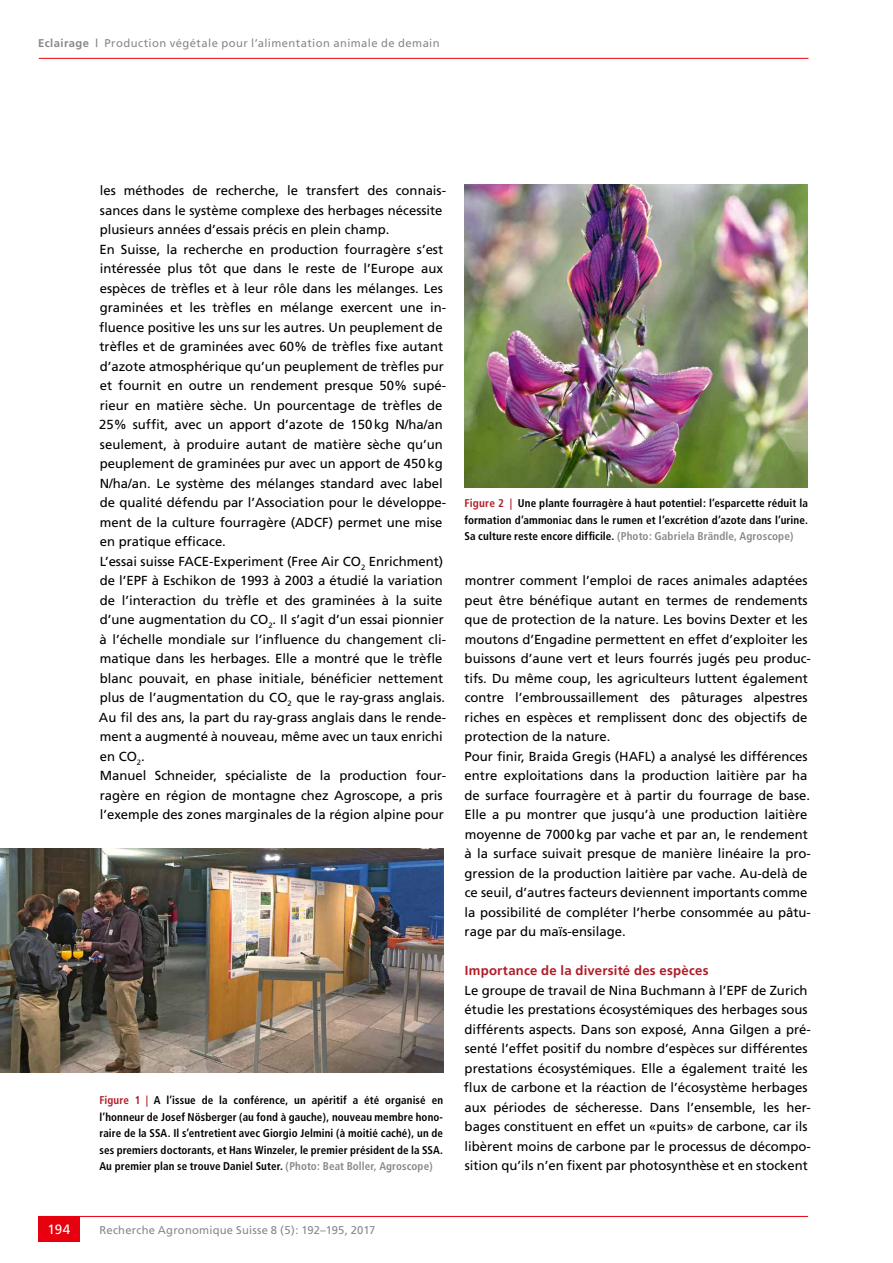
<style>
.page{position:relative;width:893px;height:1263px;background:#fff}
.page>*{position:absolute;margin:0;border:0;box-sizing:border-box;transform-origin:0 0}
.t1{font:13.5px "Frutiger";color:#fff}
.t2{font:13.2px/19.5px "Frutiger";color:#000}
.t3{font:700 13.2px "Frutiger";letter-spacing:.015em;color:#b21c27}
.t4{font:700 condensed 11.25px/16.5px "Frutiger";letter-spacing:.01em;color:#000;text-align:justify}
.t5{font:11.25px "Frutiger";letter-spacing:.035em;color:#878988}
.s1{font-weight:700}
.s2{color:#b21c27}
.s3{color:#878988}
</style>
<div class="page">
<hr style="left:39px;top:58px;width:769px;height:1px;background:#e7000e">
<hr style="left:38px;top:1216px;width:770px;height:1px;background:#e7000e">
<div style="left:38px;top:1216px;width:42px;height:26px;background:#e7000e"></div>
<img style="left:0;top:849px;width:443px;height:224px">
<img style="left:464px;top:185px;width:344px;height:303px">
<p class="t5" style="left:38px;top:36px;width:403px"><span class="s1">Eclairage |</span> Production végétale pour l’alimentation animale de demain</p>
<p class="t2" style="left:99px;top:181px;width:349px">les méthodes de recherche, le transfert des connais&shy;sances dans le système complexe des herbages nécessite plusieurs années d’essais précis en plein champ.<br>En Suisse, la recherche en production fourragère s’est intéressée plus tôt que dans le reste de l’Europe aux espèces de trèfles et à leur rôle dans les mélanges. Les graminées et les trèfles en mélange exercent une in&shy;fluence positive les uns sur les autres. Un peuplement de trèfles et de graminées avec 60% de trèfles fixe autant d’azote atmosphérique qu’un peuplement de trèfles pur et fournit en outre un rendement presque 50% supé&shy;rieur en matière sèche. Un pourcentage de trèfles de 25% suffit, avec un apport d’azote de 150kg N/ha/an seulement, à produire autant de matière sèche qu’un peuplement de graminées pur avec un apport de 450kg N/ha/an. Le système des mélanges standard avec label de qualité défendu par l’Association pour le développe&shy;ment de la culture fourragère (ADCF) permet une mise en pratique efficace.<br>L’essai suisse FACE-Experiment (Free Air CO<sub>2</sub> Enrichment) de l’EPF à Eschikon de 1993 à 2003 a étudié la variation de l’interaction du trèfle et des graminées à la suite d’une augmentation du CO<sub>2</sub>. Il s’agit d’un essai pionnier à l’échelle mondiale sur l’influence du changement cli&shy;matique dans les herbages. Elle a montré que le trèfle blanc pouvait, en phase initiale, bénéficier nettement plus de l’augmentation du CO<sub>2</sub> que le ray-grass anglais.<br>Au fil des ans, la part du ray-grass anglais dans le rende&shy;ment a augmenté à nouveau, même avec un taux enrichi en CO<sub>2</sub>.<br>Manuel Schneider, spécialiste de la production four&shy;ragère en région de montagne chez Agroscope, a pris l’exemple des zones marginales de la région alpine pour</p>
<p class="t4" style="left:99px;top:1092px;width:345px"><span class="s2">Figure 1 |</span> A l’issue de la conférence, un apéritif a été organisé en l’honneur de Josef Nösberger (au fond à gauche), nouveau membre hono&shy;raire de la SSA. Il s’entretient avec Giorgio Jelmini (à moitié caché), un de ses premiers doctorants, et Hans Winzeler, le premier président de la SSA.<br>Au premier plan se trouve Daniel Suter. <span class="s3">(Photo: Beat Boller, Agroscope)</span></p>
<p class="t4" style="left:464px;top:495px;width:345px"><span class="s2">Figure 2 |</span> Une plante fourragère à haut potentiel: l’esparcette réduit la formation d’ammoniac dans le rumen et l’excrétion d’azote dans l’urine.<br>Sa culture reste encore difficile. <span class="s3">(Photo: Gabriela Brändle, Agroscope)</span></p>
<p class="t2" style="left:464px;top:571px;width:348px">montrer comment l’emploi de races animales adaptées peut être bénéfique autant en termes de rendements que de protection de la nature. Les bovins Dexter et les moutons d’Engadine permettent en effet d’exploiter les buissons d’aune vert et leurs fourrés jugés peu produc&shy;tifs. Du même coup, les agriculteurs luttent également contre l’embroussaillement des pâturages alpestres riches en espèces et remplissent donc des objectifs de protection de la nature.<br>Pour finir, Braida Gregis (HAFL) a analysé les différences entre exploitations dans la production laitière par ha de surface fourragère et à partir du fourrage de base.<br>Elle a pu montrer que jusqu’à une production laitière moyenne de 7000kg par vache et par an, le rendement à la surface suivait presque de manière linéaire la pro&shy;gression de la production laitière par vache. Au-delà de ce seuil, d’autres facteurs deviennent importants comme la possibilité de compléter l’herbe consommée au pâtu&shy;rage par du maïs-ensilage.</p>
<p class="t3" style="left:465px;top:963px;width:245px">Importance de la diversité des espèces</p>
<p class="t2" style="left:464px;top:980px;width:348px">Le groupe de travail de Nina Buchmann à l’EPF de Zurich étudie les prestations écosystémiques des herbages sous différents aspects. Dans son exposé, Anna Gilgen a pré&shy;senté l’effet positif du nombre d’espèces sur différentes prestations écosystémiques. Elle a également traité les flux de carbone et la réaction de l’écosystème herbages aux périodes de sécheresse. Dans l’ensemble, les her&shy;bages constituent en effet un «puits» de carbone, car ils libèrent moins de carbone par le processus de décompo&shy;sition qu’ils n’en fixent par photosynthèse et en stockent</p>
<p class="t1" style="left:48px;top:1221px;width:24px">194</p>
<p class="t5" style="left:99px;top:1223px;width:277px">Recherche Agronomique Suisse 8 (5): 192–195, 2017</p>
</div>
